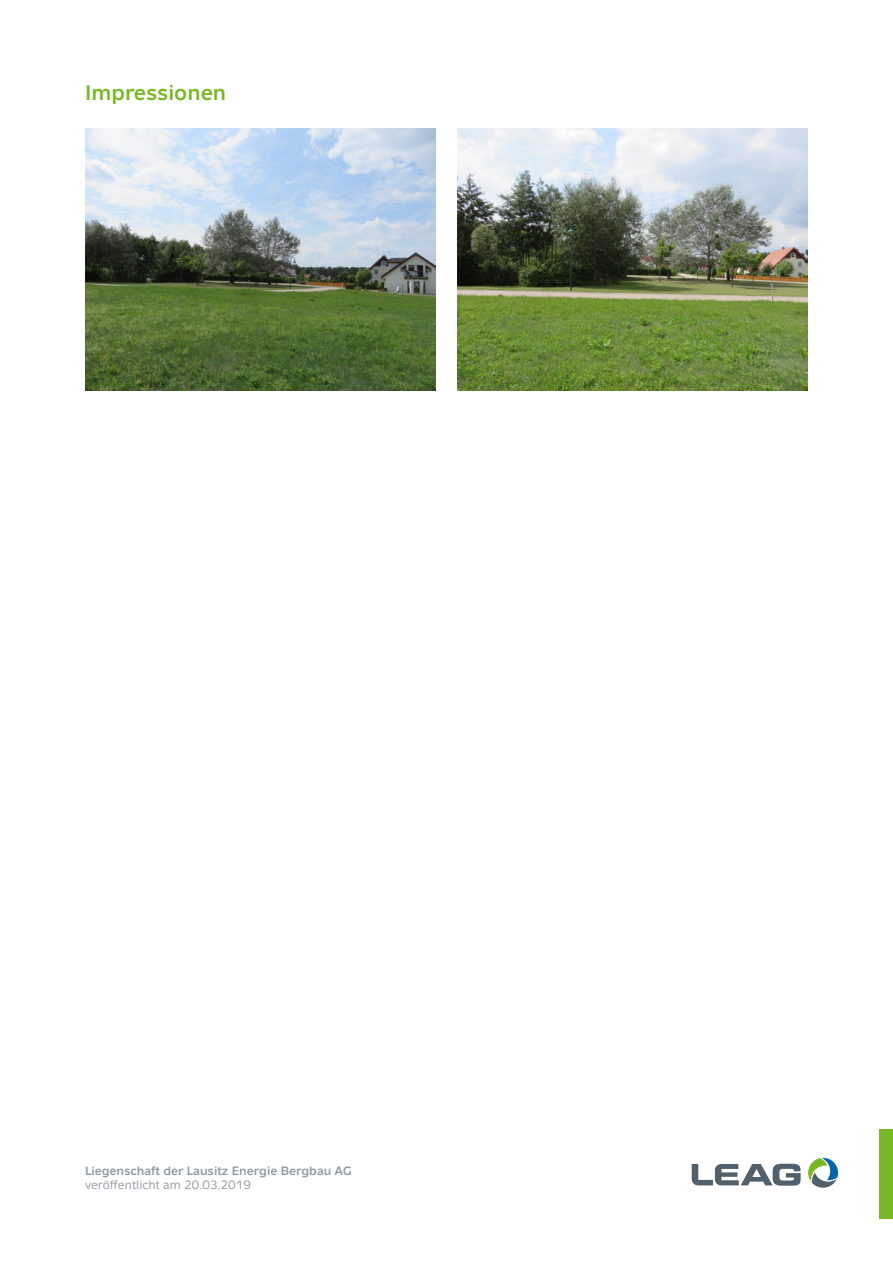
<style>
.page{position:relative;width:893px;height:1263px;background:#fff}
.page>*{position:absolute;margin:0;border:0;box-sizing:border-box;transform-origin:0 0}
.t1{font:700 21px "Metron";color:#79b825}
.t2{font:700 12px "Metron";color:#9099a2}
.t3{font:12px "Metron";color:#9099a2}
</style>
<div class="page">
<div style="left:879px;top:1129px;width:14px;height:89px;background:#79b825"></div>
<svg style="left:692px;top:1164px;width:109px;height:22px"></svg>
<svg style="left:808px;top:1158px;width:31px;height:30px"></svg>
<img style="left:86px;top:128px;width:350px;height:263px">
<img style="left:457px;top:128px;width:350px;height:263px">
<h1 class="t1" style="left:85px;top:80px;width:143px">Impressionen</h1>
<p class="t2" style="left:85px;top:1163px;width:268px">Liegenschaft der Lausitz Energie Bergbau AG</p>
<p class="t3" style="left:85px;top:1178px;width:168px">veröffentlicht am 20.03.2019</p>
</div>
